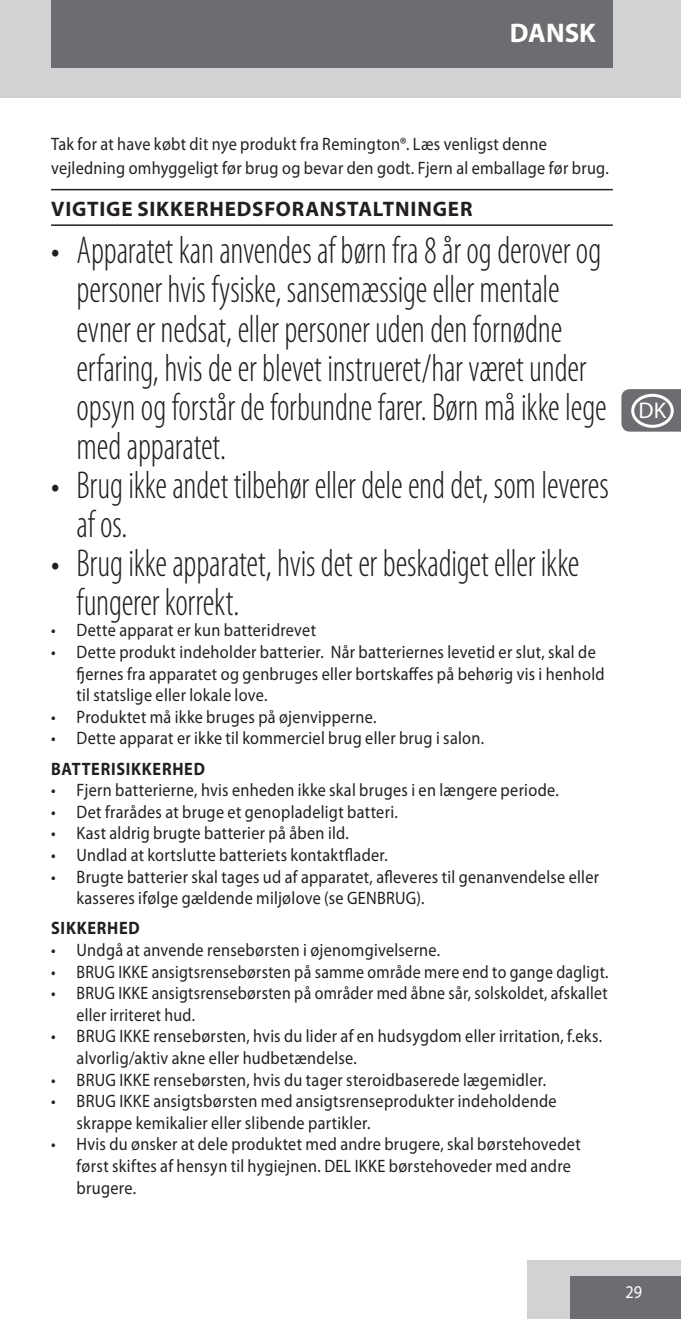
<style>
.page{position:relative;width:681px;height:1319px;background:#fff}
.page>*{position:absolute;margin:0;border:0;box-sizing:border-box;transform-origin:0 0}
.t1{font:300 condensed 39px/39px "Myriad Pro";letter-spacing:-.005em;color:#231f20;scale:.9 1}
.t2{font:700 27px "Myriad Pro";color:#fff}
.t3{font:22.8px "Myriad Pro";color:#fff}
.heading{font:700 21px "Myriad Pro";letter-spacing:.04em;color:#231f20}
.default{font:18px/21.6px "Myriad Pro";letter-spacing:.02em;color:#231f20;scale:.9 1}
.default-2{font:18px/21.6px "Myriad Pro";letter-spacing:.02em;color:#231f20;scale:.88 1}
.t4{font:700 18px "Myriad Pro";letter-spacing:.045em;color:#231f20;scale:.9 1}
.t5{font:18px "Myriad Pro";color:#fff;scale:.9 1}
</style>
<div class="page">
<div style="left:527px;top:1259px;width:153px;height:59px;background:#d1d2d4"></div>
<div style="left:569px;top:1276px;width:111px;height:42px;background:#6c6d70"></div>
<div style="left:0;top:0;width:680px;height:98px;background:#d1d2d4"></div>
<div style="left:51px;top:0;width:561px;height:68px;background:#6c6d70"></div>
<hr style="left:51px;top:189px;width:561px;height:1px;background:#231f20">
<hr style="left:51px;top:224px;width:561px;height:2px;background:#231f20">
<svg style="left:621px;top:389px;width:59px;height:42px;background:#77787b"></svg>
<div style="left:631px;top:138px;width:42px;height:34px;border:3px solid #fff;border-radius:50%"></div>
<div style="left:631px;top:181px;width:42px;height:34px;border:3px solid #fff;border-radius:50%"></div>
<div style="left:631px;top:223px;width:42px;height:34px;border:3px solid #fff;border-radius:50%"></div>
<div style="left:631px;top:266px;width:42px;height:34px;border:3px solid #fff;border-radius:50%"></div>
<div style="left:631px;top:308px;width:42px;height:34px;border:3px solid #fff;border-radius:50%"></div>
<div style="left:631px;top:351px;width:42px;height:34px;border:3px solid #fff;border-radius:50%"></div>
<div style="left:631px;top:394px;width:42px;height:34px;border:3px solid #fff;border-radius:50%"></div>
<div style="left:631px;top:436px;width:42px;height:34px;border:3px solid #fff;border-radius:50%"></div>
<div style="left:631px;top:479px;width:42px;height:34px;border:3px solid #fff;border-radius:50%"></div>
<div style="left:631px;top:521px;width:42px;height:34px;border:3px solid #fff;border-radius:50%"></div>
<div style="left:631px;top:564px;width:42px;height:34px;border:3px solid #fff;border-radius:50%"></div>
<div style="left:631px;top:606px;width:42px;height:34px;border:3px solid #fff;border-radius:50%"></div>
<div style="left:631px;top:649px;width:42px;height:34px;border:3px solid #fff;border-radius:50%"></div>
<div style="left:631px;top:691px;width:42px;height:34px;border:3px solid #fff;border-radius:50%"></div>
<div style="left:631px;top:734px;width:42px;height:34px;border:3px solid #fff;border-radius:50%"></div>
<div style="left:631px;top:776px;width:42px;height:34px;border:3px solid #fff;border-radius:50%"></div>
<div style="left:631px;top:819px;width:42px;height:34px;border:3px solid #fff;border-radius:50%"></div>
<div style="left:631px;top:861px;width:42px;height:34px;border:3px solid #fff;border-radius:50%"></div>
<div style="left:631px;top:904px;width:42px;height:34px;border:3px solid #fff;border-radius:50%"></div>
<div style="left:631px;top:946px;width:42px;height:34px;border:3px solid #fff;border-radius:50%"></div>
<div style="left:631px;top:989px;width:42px;height:34px;border:3px solid #fff;border-radius:50%"></div>
<div style="left:631px;top:1031px;width:42px;height:34px;border:3px solid #fff;border-radius:50%"></div>
<div style="left:631px;top:1074px;width:42px;height:34px;border:3px solid #fff;border-radius:50%"></div>
<p class="t2" style="left:509px;top:15px;width:87px">DANSK</p>
<p class="default" style="left:51px;top:131px;width:621px;line-height:24.6px">Tak for at have købt dit nye produkt fra Remington®. Læs venligst denne vejledning omhyggeligt før brug og bevar den godt. Fjern al emballage før brug.</p>
<p class="heading" style="left:51px;top:195px;width:422px">VIGTIGE SIKKERHEDSFORANSTALTNINGER</p>
<p class="t1" style="left:77px;top:232px;width:590px;text-indent:-26px">• Apparatet kan anvendes af børn fra 8 år og derover og personer hvis fysiske, sansemæssige eller mentale evner er nedsat, eller personer uden den fornødne erfaring, hvis de er blevet instrueret/har været under opsyn og forstår de forbundne farer. Børn må ikke lege med apparatet.</p>
<p class="t1" style="left:77px;top:466px;width:592px;text-indent:-26px">• Brug ikke andet tilbehør eller dele end det, som leveres af os.</p>
<p class="t1" style="left:77px;top:544px;width:560px;text-indent:-26px">• Brug ikke apparatet, hvis det er beskadiget eller ikke fungerer korrekt.</p>
<p class="default" style="left:51px;top:619px;width:296px">• Dette apparat er kun batteridrevet</p>
<p class="default" style="left:77px;top:640px;width:588px;text-indent:-26px">• Dette produkt indeholder batterier. Når batteriernes levetid er slut, skal de fjernes fra apparatet og genbruges eller bortskaffes på behørig vis i henhold til statslige eller lokale love.</p>
<p class="default" style="left:51px;top:705px;width:363px">• Produktet må ikke bruges på øjenvipperne.</p>
<p class="default" style="left:51px;top:727px;width:482px">• Dette apparat er ikke til kommerciel brug eller brug i salon.</p>
<p class="t4" style="left:51px;top:756px;width:172px">BATTERISIKKERHED</p>
<p class="default" style="left:51px;top:778px;width:565px">• Fjern batterierne, hvis enheden ikke skal bruges i en længere periode.</p>
<p class="default" style="left:51px;top:800px;width:386px">• Det frarådes at bruge et genopladeligt batteri.</p>
<p class="default" style="left:51px;top:822px;width:332px">• Kast aldrig brugte batterier på åben ild.</p>
<p class="default" style="left:51px;top:843px;width:375px">• Undlad at kortslutte batteriets kontaktflader.</p>
<p class="default" style="left:77px;top:865px;width:581px;text-indent:-26px">• Brugte batterier skal tages ud af apparatet, afleveres til genanvendelse eller kasseres ifølge gældende miljølove (se GENBRUG).</p>
<p class="t4" style="left:51px;top:916px;width:100px">SIKKERHED</p>
<p class="default" style="left:51px;top:938px;width:434px">• Undgå at anvende rensebørsten i øjenomgivelserne.</p>
<p class="default-2" style="left:51px;top:960px;width:634px">• BRUG IKKE ansigtsrensebørsten på samme område mere end to gange dagligt.</p>
<p class="default-2" style="left:77px;top:981px;width:604px;text-indent:-26px">• BRUG IKKE ansigtsrensebørsten på områder med åbne sår, solskoldet, afskallet eller irriteret hud.</p>
<p class="default" style="left:77px;top:1025px;width:585px;text-indent:-26px">• BRUG IKKE rensebørsten, hvis du lider af en hudsygdom eller irritation, f.eks. alvorlig/aktiv akne eller hudbetændelse.</p>
<p class="default" style="left:51px;top:1068px;width:551px">• BRUG IKKE rensebørsten, hvis du tager steroidbaserede lægemidler.</p>
<p class="default" style="left:77px;top:1089px;width:534px;text-indent:-26px">• BRUG IKKE ansigtsbørsten med ansigtsrenseprodukter indeholdende skrappe kemikalier eller slibende partikler.</p>
<p class="default" style="left:77px;top:1133px;width:561px;text-indent:-26px">• Hvis du ønsker at dele produktet med andre brugere, skal børstehovedet først skiftes af hensyn til hygiejnen. DEL IKKE børstehoveder med andre brugere.</p>
<p class="t3" style="left:638px;top:396px;width:29px">DK</p>
<p class="t5" style="left:625px;top:1280px;width:20px">29</p>
</div>
